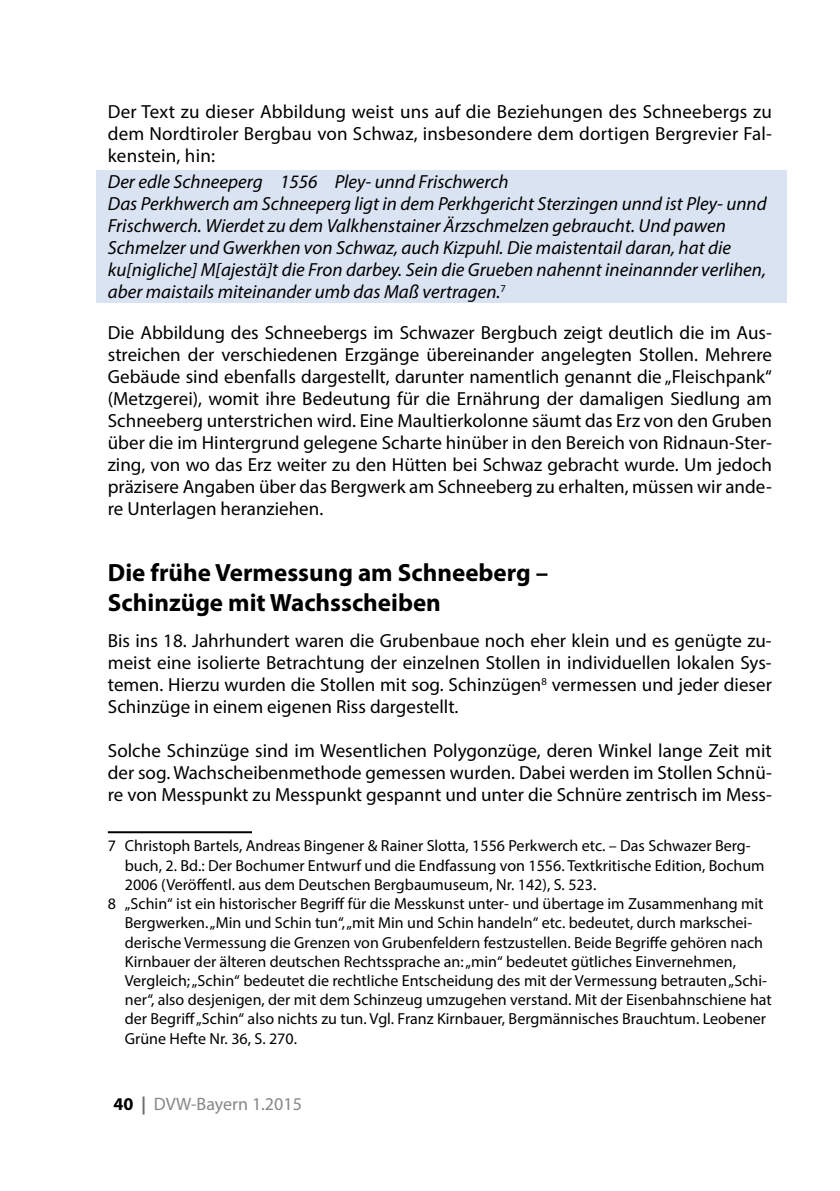
<style>
.page{position:relative;width:840px;height:1191px;background:#fff}
.page>*{position:absolute;margin:0;border:0;box-sizing:border-box;transform-origin:0 0}
.t1{font:700 25px/30px "Myriad Pro";color:#000}
.t2{font:19px/22px "Myriad Pro";color:#000;text-align:justify}
.t3{font:italic 19px/22px "Myriad Pro";color:#000}
.t4{font:18px "Myriad Pro";color:#868786}
.t5{font:16px "Myriad Pro";color:#000}
.s1{font-weight:700;color:#000}
.s2{font-weight:700;color:#6e6e6e}
</style>
<div class="page">
<div style="left:96px;top:170px;width:690px;height:133px;background:#dae3f2"></div>
<hr style="left:108px;top:831px;width:144px;height:2px;background:#000">
<p class="t2" style="left:108px;top:101px;width:665px">Der Text zu dieser Abbildung weist uns auf die Beziehungen des Schneebergs zu dem Nordtiroler Bergbau von Schwaz, insbesondere dem dortigen Bergrevier Fal&shy;kenstein, hin:</p>
<p class="t3" style="left:108px;top:171px;width:660px">Der edle Schneeperg 1556 Pley- unnd Frischwerch<br>Das Perkhwerch am Schneeperg ligt in dem Perkhgericht Sterzingen unnd ist Pley- unnd Frischwerch. Wierdet zu dem Valkhenstainer Ärzschmelzen gebraucht. Und pawen Schmelzer und Gwerkhen von Schwaz, auch Kizpuhl. Die maistentail daran, hat die ku[nigliche] M[ajestä]t die Fron darbey. Sein die Grueben nahennt ineinannder verlihen, aber maistails miteinander umb das Maß vertragen.<sup>7</sup></p>
<p class="t2" style="left:108px;top:321px;width:665px">Die Abbildung des Schneebergs im Schwazer Bergbuch zeigt deutlich die im Aus&shy;streichen der verschiedenen Erzgänge übereinander angelegten Stollen. Mehrere Gebäude sind ebenfalls dargestellt, darunter namentlich genannt die „Fleischpank“ (Metzgerei), womit ihre Bedeutung für die Ernährung der damaligen Siedlung am Schneeberg unterstrichen wird. Eine Maultierkolonne säumt das Erz von den Gruben über die im Hintergrund gelegene Scharte hinüber in den Bereich von Ridnaun-Ster&shy;zing, von wo das Erz weiter zu den Hütten bei Schwaz gebracht wurde. Um jedoch präzisere Angaben über das Bergwerk am Schneeberg zu erhalten, müssen wir ande&shy;re Unterlagen heranziehen.</p>
<h1 class="t1" style="left:108px;top:556px;width:442px">Die frühe Vermessung am Schneeberg –<br>Schinzüge mit Wachsscheiben</h1>
<p class="t2" style="left:108px;top:629px;width:665px">Bis ins 18. Jahrhundert waren die Grubenbaue noch eher klein und es genügte zu&shy;meist eine isolierte Betrachtung der einzelnen Stollen in individuellen lokalen Sys&shy;temen. Hierzu wurden die Stollen mit sog. Schinzügen<sup>8</sup> vermessen und jeder dieser Schinzüge in einem eigenen Riss dargestellt.</p>
<p class="t2" style="left:108px;top:739px;width:665px">Solche Schinzüge sind im Wesentlichen Polygonzüge, deren Winkel lange Zeit mit der sog. Wachscheibenmethode gemessen wurden. Dabei werden im Stollen Schnü&shy;re von Messpunkt zu Messpunkt gespannt und unter die Schnüre zentrisch im Mess-</p>
<p class="t5" style="left:108px;top:836px;width:644px">7 Christoph Bartels, Andreas Bingener &amp; Rainer Slotta, 1556 Perkwerch etc. – Das Schwazer Berg-</p>
<p class="t5" style="left:125px;top:855px;width:641px">buch, 2. Bd.: Der Bochumer Entwurf und die Endfassung von 1556. Textkritische Edition, Bochum</p>
<p class="t5" style="left:125px;top:874px;width:472px">2006 (Veröffentl. aus dem Deutschen Bergbaumuseum, Nr. 142), S. 523.</p>
<p class="t5" style="left:108px;top:894px;width:656px">8 „Schin“ ist ein historischer Begriff für die Messkunst unter- und übertage im Zusammenhang mit</p>
<p class="t5" style="left:125px;top:913px;width:628px">Bergwerken. „Min und Schin tun“, „mit Min und Schin handeln“ etc. bedeutet, durch markschei-</p>
<p class="t5" style="left:125px;top:932px;width:639px">derische Vermessung die Grenzen von Grubenfeldern festzustellen. Beide Begriffe gehören nach</p>
<p class="t5" style="left:125px;top:951px;width:612px">Kirnbauer der älteren deutschen Rechtssprache an: „min“ bedeutet gütliches Einvernehmen,</p>
<p class="t5" style="left:125px;top:970px;width:643px">Vergleich; „Schin“ bedeutet die rechtliche Entscheidung des mit der Vermessung betrauten „Schi-</p>
<p class="t5" style="left:125px;top:990px;width:648px">ner“, also desjenigen, der mit dem Schinzeug umzugehen verstand. Mit der Eisenbahnschiene hat</p>
<p class="t5" style="left:125px;top:1009px;width:642px">der Begriff „Schin“ also nichts zu tun. Vgl. Franz Kirnbauer, Bergmännisches Brauchtum. Leobener</p>
<p class="t5" style="left:125px;top:1028px;width:173px">Grüne Hefte Nr. 36, S. 270.</p>
<p class="t4" style="left:113px;top:1093px;width:190px"><span class="s1">40</span> <span class="s2">|</span> DVW-Bayern 1.2015</p>
</div>
